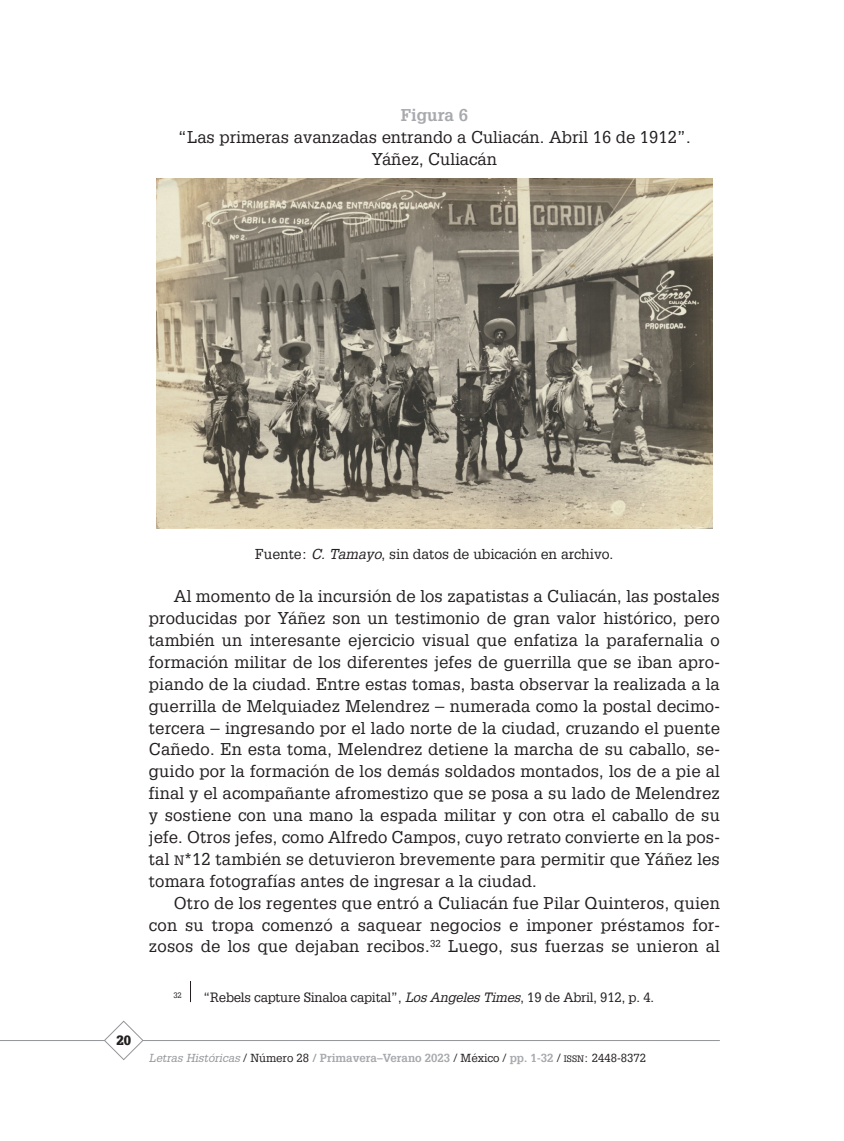
<style>
.page{position:relative;width:844px;height:1141px;background:#fff}
.page>*{position:absolute;margin:0;border:0;box-sizing:border-box;transform-origin:0 0}
._04_Texto_corriente{font:16.62px/21.9px "Glypha LT Pro";letter-spacing:.01em;color:#231f20;text-align:justify}
._06_Intertítulo_1{font:700 16.62px "Glypha LT Pro";color:#a8a9ad}
._04_Texto_corriente-2{font:14px "Glypha LT Pro";color:#231f20}
._08_Notas_al_pie{font:13.12px "Glypha LT Pro";letter-spacing:-.015em;color:#231f20}
.t1{font:900 13.12px "Glypha LT Pro";color:#231f20}
.t2{font:11.38px "Glypha LT Pro";color:#231f20}
._08_Notas_al_pie-2{font:7.7px "Glypha LT Pro";color:#231f20}
.s1{font-style:italic}
.s2{font-family:"Glypha LT Pro Roman SC800";font-size:13.3px}
.s3{font-family:"Glyph";font-style:italic;color:#939598}
.s4{font-weight:700;color:#939598}
.s5{font-weight:700;color:#a8a9ad}
.s6{font-family:"Glypha LT Pro Roman SC800";font-size:9.1px}
</style>
<div class="page">
<hr style="left:0;top:1040px;width:719px;height:1px;background:#939598">
<svg style="left:104px;top:1020px;width:39px;height:41px"></svg>
<img style="left:156px;top:178px;width:556px;height:350px">
<svg style="left:190px;top:981px;width:1px;height:21px"></svg>
<p class="_06_Intertítulo_1" style="left:400px;top:105px;width:69px">Figura 6</p>
<p class="_04_Texto_corriente" style="left:178px;top:126px;width:514px;text-align:center">“Las primeras avanzadas entrando a Culiacán. Abril 16 de 1912”.<br>Yáñez, Culiacán</p>
<p class="t1" style="left:116px;top:1032px;width:16px">20</p>
<p class="_04_Texto_corriente-2" style="left:255px;top:545px;width:359px">Fuente: <span class="s1">C. Tamayo</span>, sin datos de ubicación en archivo.</p>
<p class="_04_Texto_corriente" style="left:149px;top:585px;width:572px;text-indent:25px">Al momento de la incursión de los zapatistas a Culiacán, las postales producidas por Yáñez son un testimonio de gran valor histórico, pero también un interesante ejercicio visual que enfatiza la parafernalia o formación militar de los diferentes jefes de guerrilla que se iban apro&shy;piando de la ciudad. Entre estas tomas, basta observar la realizada a la guerrilla de Melquiadez Melendrez – numerada como la postal decimo&shy;tercera – ingresando por el lado norte de la ciudad, cruzando el puente Cañedo. En esta toma, Melendrez detiene la marcha de su caballo, se&shy;guido por la formación de los demás soldados montados, los de a pie al final y el acompañante afromestizo que se posa a su lado de Melendrez y sostiene con una mano la espada militar y con otra el caballo de su jefe. Otros jefes, como Alfredo Campos, cuyo retrato convierte en la pos&shy;tal <span class="s2">N</span>*12 también se detuvieron brevemente para permitir que Yáñez les tomara fotografías antes de ingresar a la ciudad.</p>
<p class="_04_Texto_corriente" style="left:149px;top:891px;width:572px;text-indent:25px">Otro de los regentes que entró a Culiacán fue Pilar Quinteros, quien con su tropa comenzó a saquear negocios e imponer préstamos for&shy;zosos de los que dejaban recibos.<sup>32</sup> Luego, sus fuerzas se unieron al</p>
<p class="_08_Notas_al_pie-2" style="left:173px;top:990px;width:10px">32</p>
<p class="_08_Notas_al_pie" style="left:203px;top:989px;width:452px">“Rebels capture Sinaloa capital”, <span class="s1">Los Angeles Times</span>, 19 de Abril, 912, p. 4.</p>
<p class="t2" style="left:149px;top:1051px;width:498px"><span class="s3">Letras Históricas</span> / Número 28 <span class="s4">/</span> <span class="s5">Primavera–Verano 2023</span> / México / <span class="s5">pp. 1-32</span> / <span class="s6">ISSN</span>: 2448-8372</p>
</div>
